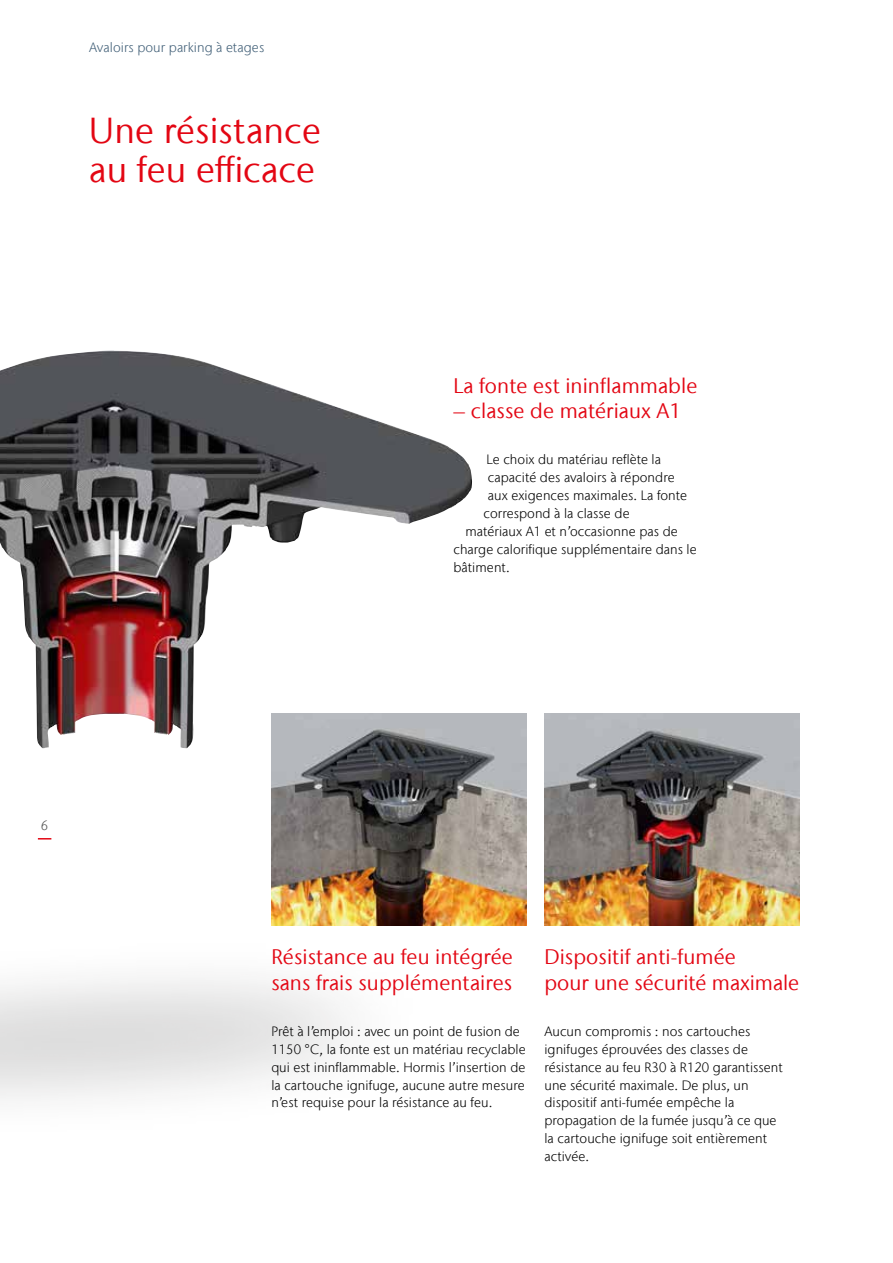
<style>
.page{position:relative;width:893px;height:1263px;background:#fff}
.page>*{position:absolute;margin:0;border:0;box-sizing:border-box;transform-origin:0 0}
.t1{font:36px/39.6px "Stone Sans IIITC Com";letter-spacing:.005em;color:#e30613}
.t2{font:21px/25.2px "Stone Sans IIITC Com";letter-spacing:.005em;color:#e30613}
.t3{font:300 13.5px/17.9px "Stone Sans IIITC Com";letter-spacing:.005em;color:#000}
.t4{font:300 13.5px "Stone Sans IIITC Com";letter-spacing:.005em;color:#415f77}
.t5{font:300 13.5px "Stone Sans IIITC Com";color:#575756}
</style>
<div class="page">
<img style="left:271px;top:713px;width:255px;height:213px">
<img style="left:544px;top:713px;width:255px;height:213px">
<img style="left:0;top:356px;width:469px;height:392px">
<svg style="left:38px;top:838px;width:13px;height:1px"></svg>
<p class="t4" style="left:89px;top:38px;width:177px">Avaloirs pour parking à etages</p>
<h1 class="t1" style="left:89px;top:110px;width:233px">Une résistance au feu efficace</h1>
<h2 class="t2" style="left:453px;top:373px;width:245px">La fonte est ininflammable</h2>
<h2 class="t2" style="left:453px;top:398px;width:229px">– classe de matériaux A1</h2>
<p class="t3" style="left:486px;top:451px;width:176px">Le choix du matériau reflète la</p>
<p class="t3" style="left:488px;top:468px;width:188px">capacité des avaloirs à répondre</p>
<p class="t3" style="left:488px;top:486px;width:201px">aux exigences maximales. La fonte</p>
<p class="t3" style="left:483px;top:504px;width:148px">correspond à la classe de</p>
<p class="t3" style="left:465px;top:522px;width:214px">matériaux A1 et n’occasionne pas de</p>
<p class="t3" style="left:453px;top:540px;width:245px">charge calorifique supplémentaire dans le</p>
<p class="t3" style="left:453px;top:558px;width:58px">bâtiment.</p>
<p class="t5" style="left:41px;top:816px;width:9px">6</p>
<h2 class="t2" style="left:271px;top:944px;width:243px">Résistance au feu intégrée sans frais supplémentaires</h2>
<p class="t3" style="left:271px;top:1022px;width:256px">Prêt à l’emploi : avec un point de fusion de 1150 °C, la fonte est un matériau recyclable qui est ininflammable. Hormis l’insertion de la cartouche ignifuge, aucune autre mesure n’est requise pour la résistance au feu.</p>
<h2 class="t2" style="left:544px;top:944px;width:256px">Dispositif anti-fumée<br>pour une sécurité maximale</h2>
<p class="t3" style="left:544px;top:1022px;width:240px">Aucun compromis : nos cartouches ignifuges éprouvées des classes de résistance au feu R30 à R120 garantissent une sécurité maximale. De plus, un dispositif anti-fumée empêche la propagation de la fumée jusqu’à ce que la cartouche ignifuge soit entièrement activée.</p>
</div>
